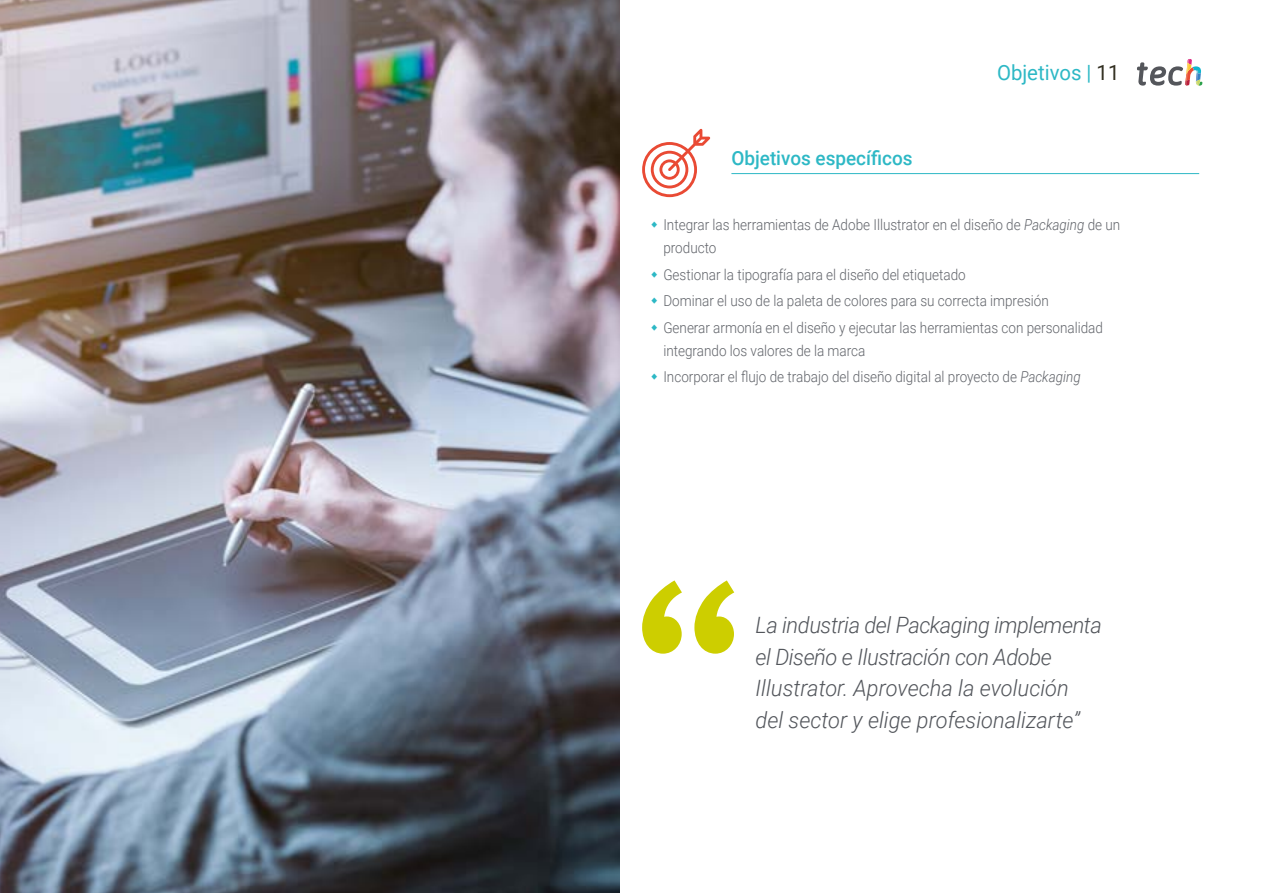
<style>
.page{position:relative;width:1263px;height:893px;background:#fff}
.page>*{position:absolute;margin:0;border:0;box-sizing:border-box;transform-origin:0 0}
.t1{font:italic 300 22.5px/31.5px "Roboto";letter-spacing:-.01em;color:#52555b}
.t2{font:21px "Roboto";color:#2db8c5}
.t3{font:500 19.5px "Roboto";color:#2db8c5}
.t4{font:300 15px/26.7px "Roboto";color:#61646a;scale:.9 1}
.s1{color:#312e20}
.s2{font-style:italic}
</style>
<div class="page">
<hr style="left:731px;top:173px;width:468px;height:1px;background:#2db8c5">
<svg style="left:642px;top:129px;width:68px;height:68px"></svg>
<img style="left:0;top:0;width:620px;height:893px">
<svg style="left:1137px;top:59px;width:65px;height:27px"></svg>
<svg style="left:642px;top:580px;width:92px;height:74px"></svg>
<h3 class="t3" style="left:731px;top:144px;width:183px">Objetivos específicos</h3>
<h2 class="t2" style="left:997px;top:57px;width:124px">Objetivos | <span class="s1">11</span></h2>
<p class="t4" style="left:663px;top:213px;width:509px;line-height:22.5px">Integrar las herramientas de Adobe Illustrator en el diseño de <span class="s2">Packaging</span> de un producto</p>
<p class="t4" style="left:663px;top:260px;width:490px">Gestionar la tipografía para el diseño del etiquetado<br>Dominar el uso de la paleta de colores para su correcta impresión<br>Generar armonía en el diseño y ejecutar las herramientas con personalidad</p>
<p class="t4" style="left:663px;top:336px;width:465px">integrando los valores de la marca<br>Incorporar el flujo de trabajo del diseño digital al proyecto de <span class="s2">Packaging</span></p>
<h1 class="t1" style="left:755px;top:609px;width:348px">La industria del Packaging implementa el Diseño e Ilustración con Adobe Illustrator. Aprovecha la evolución del sector y elige profesionalizarte”</h1>
</div>
